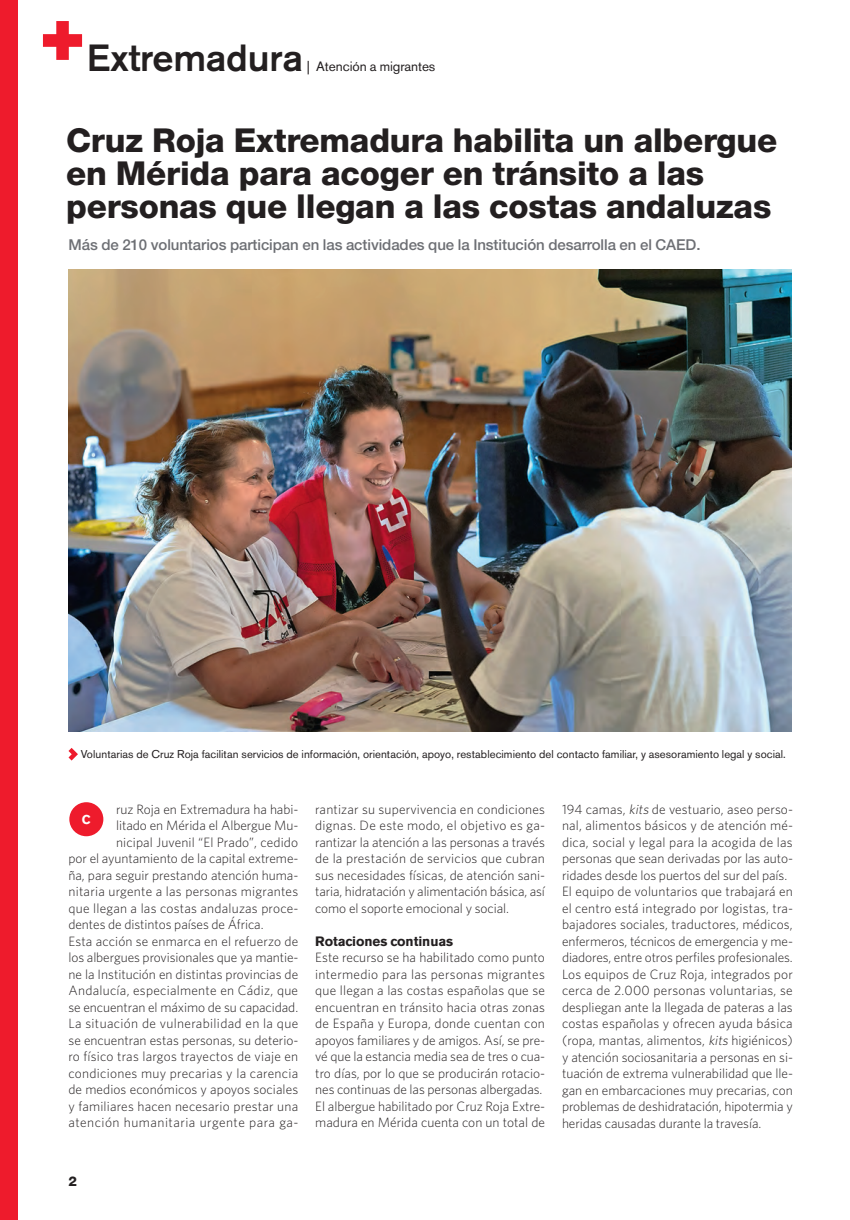
<style>
.page{position:relative;width:850px;height:1220px;background:#fff}
.page>*{position:absolute;margin:0;border:0;box-sizing:border-box;transform-origin:0 0}
.t1{font:500 37.5px "Akzidenz Grotesk BE";letter-spacing:-.005em;color:#231f20}
.t2{font:800 33px/33px "Helvetica Neue";letter-spacing:-.005em;color:#231f20}
.t3{font:500 15px "Helvetica Neue";letter-spacing:-.005em;color:#6d6f74}
.t4{font:300 13.5px/16.5px "Whitney";color:#231f20}
.t5{font:300 13.5px "Whitney";letter-spacing:.02em;color:#231f20}
.t6{font:300 13.5px "Whitney";letter-spacing:.025em;color:#231f20}
.t7{font:300 13.5px "Whitney";letter-spacing:.035em;color:#231f20}
.t8{font:13.5px "Akzidenz Grotesk BE";letter-spacing:-.005em;color:#231f20}
.t9{font:700 13.5px "Akzidenz Grotesk BE";letter-spacing:-.005em;color:#231f20}
.t10{font:800 13.5px "Helvetica Neue";color:#231f20}
.t11{font:700 12.75px "Akzidenz Grotesk BE";color:#fff}
.t12{font:11.25px "Akzidenz Grotesk BE";letter-spacing:.005em;color:#231f20}
.s1{font-style:italic}
</style>
<div class="page">
<div style="left:0;top:0;width:18px;height:1219px;background:#ee1b2c"></div>
<svg style="left:68px;top:748px;width:10px;height:12px"></svg>
<svg style="left:43px;top:21px;width:39px;height:39px"></svg>
<div style="left:69px;top:802px;width:34px;height:34px;background:#ee1b2c;border-radius:50%"></div>
<img style="left:68px;top:269px;width:723px;height:462px">
<h1 class="t1" style="left:87px;top:44px;width:217px">Extremadura</h1>
<p class="t8" style="left:307px;top:61px;width:130px">| Atención a migrantes</p>
<h2 class="t2" style="left:66px;top:127px;width:712px">Cruz Roja Extremadura habilita un albergue en Mérida para acoger en tránsito a las personas que llegan a las costas andaluzas</h2>
<p class="t3" style="left:68px;top:239px;width:633px">Más de 210 voluntarios participan en las actividades que la Institución desarrolla en el CAED.</p>
<p class="t12" style="left:81px;top:749px;width:706px">Voluntarias de Cruz Roja facilitan servicios de información, orientación, apoyo, restablecimiento del contacto familiar, y asesoramiento legal y social.</p>
<p class="t4" style="left:116px;top:801px;width:184px">ruz Roja en Extremadura ha habi-</p>
<p class="t4" style="left:116px;top:818px;width:184px">litado en Mérida el Albergue Mu-</p>
<p class="t4" style="left:116px;top:834px;width:183px">nicipal Juvenil “El Prado”, cedido</p>
<p class="t4" style="left:68px;top:851px;width:231px">por el ayuntamiento de la capital extreme-</p>
<p class="t4" style="left:68px;top:867px;width:231px">ña, para seguir prestando atención huma-</p>
<p class="t5" style="left:68px;top:886px;width:231px">nitaria urgente a las personas migrantes</p>
<p class="t4" style="left:68px;top:900px;width:231px">que llegan a las costas andaluzas proce-</p>
<p class="t4" style="left:68px;top:917px;width:197px">dentes de distintos países de África.</p>
<p class="t4" style="left:68px;top:933px;width:231px">Esta acción se enmarca en el refuerzo de</p>
<p class="t4" style="left:68px;top:950px;width:231px">los albergues provisionales que ya mantie-</p>
<p class="t4" style="left:68px;top:966px;width:231px">ne la Institución en distintas provincias de</p>
<p class="t5" style="left:68px;top:985px;width:231px">Andalucía, especialmente en Cádiz, que</p>
<p class="t4" style="left:68px;top:999px;width:231px">se encuentran el máximo de su capacidad.</p>
<p class="t6" style="left:68px;top:1018px;width:231px">La situación de vulnerabilidad en la que</p>
<p class="t4" style="left:68px;top:1032px;width:231px">se encuentran estas personas, su deterio-</p>
<p class="t4" style="left:68px;top:1049px;width:231px">ro físico tras largos trayectos de viaje en</p>
<p class="t5" style="left:68px;top:1068px;width:231px">condiciones muy precarias y la carencia</p>
<p class="t4" style="left:68px;top:1082px;width:231px">de medios económicos y apoyos sociales</p>
<p class="t4" style="left:68px;top:1098px;width:231px">y familiares hacen necesario prestar una</p>
<p class="t7" style="left:68px;top:1117px;width:231px">atención humanitaria urgente para ga-</p>
<p class="t11" style="left:82px;top:814px;width:10px">C</p>
<p class="t4" style="left:315px;top:801px;width:231px;text-align:justify">rantizar su supervivencia en condiciones dignas. De este modo, el objetivo es ga&shy;rantizar la atención a las personas a través de la prestación de servicios que cubran sus necesidades físicas, de atención sani&shy;taria, hidratación y alimentación básica, así como el soporte emocional y social.</p>
<p class="t9" style="left:315px;top:936px;width:140px">Rotaciones continuas</p>
<p class="t4" style="left:315px;top:950px;width:231px">Este recurso se ha habilitado como punto intermedio para las personas migrantes que llegan a las costas españolas que se encuentran en tránsito hacia otras zonas de España y Europa, donde cuentan con apoyos familiares y de amigos. Así, se pre&shy;vé que la estancia media sea de tres o cua&shy;tro días, por lo que se producirán rotacio&shy;nes continuas de las personas albergadas.<br>El albergue habilitado por Cruz Roja Extre&shy;madura en Mérida cuenta con un total de</p>
<p class="t4" style="left:562px;top:801px;width:232px">194 camas, <span class="s1">kits</span> de vestuario, aseo perso&shy;nal, alimentos básicos y de atención mé&shy;dica, social y legal para la acogida de las personas que sean derivadas por las auto&shy;ridades desde los puertos del sur del país.<br>El equipo de voluntarios que trabajará en el centro está integrado por logistas, tra&shy;bajadores sociales, traductores, médicos, enfermeros, técnicos de emergencia y me&shy;diadores, entre otros perfiles profesionales.<br>Los equipos de Cruz Roja, integrados por cerca de 2.000 personas voluntarias, se despliegan ante la llegada de pateras a las costas españolas y ofrecen ayuda básica (ropa, mantas, alimentos, <span class="s1">kits</span> higiénicos) y atención sociosanitaria a personas en si&shy;tuación de extrema vulnerabilidad que lle&shy;gan en embarcaciones muy precarias, con problemas de deshidratación, hipotermia y heridas causadas durante la travesía.</p>
<p class="t10" style="left:68px;top:1176px;width:10px">2</p>
</div>
